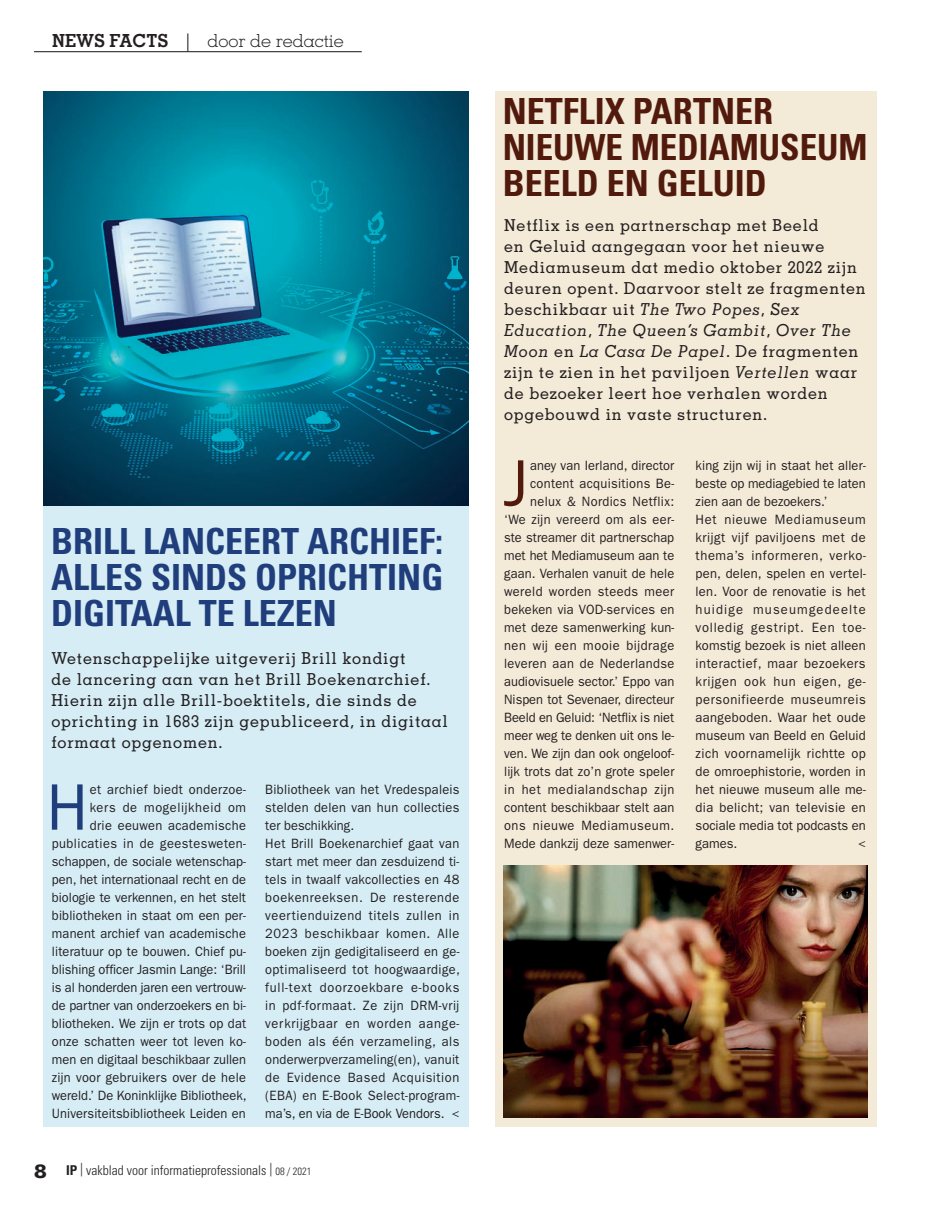
<style>
.page{position:relative;width:936px;height:1212px;background:#fff}
.page>*{position:absolute;margin:0;border:0;box-sizing:border-box;transform-origin:0 0}
.t1{font:66px "Franklin Gothic";color:#1f3e7b;scale:.95 1}
.t2{font:66px "Franklin Gothic";color:#511a0c;scale:.95 1}
.t3{font:700 condensed 36px/36px "Univers";color:#1f3e7b;text-align:justify}
.t4{font:700 condensed 36px/36px "Univers";color:#511a0c}
.t5{font:300 18px "Memphis";color:#231f20}
.t6{font:500 16.5px/21px "Memphis";letter-spacing:.045em;color:#231f20}
.t7{font:13.5px/18px "Franklin Gothic";letter-spacing:.015em;color:#231f20;text-align:right;scale:.95 1}
.t8{font:300 condensed 13.5px "Univers";color:#231f20}
.t9{font:13.5px "Franklin Gothic";letter-spacing:.015em;color:#231f20;scale:.96 1}
.s1{font-weight:700}
.s2{font-weight:500}
.s3{font-weight:900;font-stretch:normal;font-size:19.2px}
.s4{font-size:10.5px}
.s5{font-style:italic}
</style>
<div class="page">
<div style="left:494px;top:92px;width:382px;height:1035px;background:#f4ead8"></div>
<div style="left:43px;top:500px;width:425px;height:627px;background:#d6edf6"></div>
<img style="left:43px;top:92px;width:425px;height:414px">
<img style="left:504px;top:866px;width:363px;height:251px">
<hr style="left:34px;top:51px;width:328px;height:1px;background:#231f20">
<h3 class="t5" style="left:52px;top:29px;width:293px"><span class="s1">NEWS FACTS</span> <span class="s2">|</span> door de redactie</h3>
<h2 class="t3" style="left:51px;top:523px;width:394px">BRILL LANCEERT ARCHIEF:<br>ALLES SINDS OPRICHTING DIGITAAL TE LEZEN</h2>
<p class="t6" style="left:51px;top:648px;width:398px">Wetenschappelijke uitgeverij Brill kondigt<br>de lancering aan van het Brill Boekenarchief.<br>Hierin zijn alle Brill-boektitels, die sinds de oprichting in 1683 zijn gepubliceerd, in digitaal formaat opgenomen.</p>
<p class="t7" style="left:52px;top:780px;width:206px">et archief biedt onderzoe-<br>kers de mogelijkheid om<br>drie eeuwen academische publicaties in de geestesweten&shy;schappen, de sociale wetenschap&shy;pen, het internationaal recht en de biologie te verkennen, en het stelt bibliotheken in staat om een per&shy;manent archief van academische literatuur op te bouwen. Chief pu&shy;blishing officer Jasmin Lange: ‘Brill is al honderden jaren een vertrouw&shy;de partner van onderzoekers en bi&shy;bliotheken. We zijn er trots op dat onze schatten weer tot leven ko&shy;men en digitaal beschikbaar zullen zijn voor gebruikers over de hele wereld.’ De Koninklijke Bibliotheek, Universiteitsbibliotheek Leiden en</p>
<p class="t7" style="left:265px;top:780px;width:206px;text-align:left">Bibliotheek van het Vredespaleis stelden delen van hun collecties ter beschikking.<br>Het Brill Boekenarchief gaat van start met meer dan zesduizend ti&shy;tels in twaalf vakcollecties en 48 boekenreeksen. De resterende veertienduizend titels zullen in<br>2023 beschikbaar komen. Alle boeken zijn gedigitaliseerd en ge&shy;optimaliseerd tot hoogwaardige, full-text doorzoekbare e-books in pdf-formaat. Ze zijn DRM-vrij verkrijgbaar en worden aange&shy;boden als één verzameling, als onderwerpverzameling(en), vanuit de Evidence Based Acquisition (EBA) en E-Book Select-program&shy;ma’s, en via de E-Book Vendors. &lt;</p>
<h1 class="t1" style="left:47px;top:769px;width:45px">H</h1>
<p class="t8" style="left:34px;top:1162px;width:279px"><span class="s3">8</span> <span class="s1">IP</span> | vakblad voor informatieprofessionals | <span class="s4">08 / 2021</span></p>
<h2 class="t4" style="left:502px;top:93px;width:366px">NETFLIX PARTNER<br>NIEUWE MEDIAMUSEUM<br>BEELD EN GELUID</h2>
<p class="t6" style="left:504px;top:214px;width:363px">Netflix is een partnerschap met Beeld<br>en Geluid aangegaan voor het nieuwe Mediamuseum dat medio oktober 2022 zijn deuren opent. Daarvoor stelt ze fragmenten beschikbaar uit <span class="s5">The Two Popes</span>, <span class="s5">Sex Education</span>, <span class="s5">The Queen’s Gambit</span>, <span class="s5">Over The Moon</span> en <span class="s5">La Casa De Papel</span>. De fragmenten zijn te zien in het paviljoen <span class="s5">Vertellen</span> waar de bezoeker leert hoe verhalen worden opgebouwd in vaste structuren.</p>
<h1 class="t2" style="left:503px;top:445px;width:28px">J</h1>
<p class="t7" style="left:504px;top:456px;width:181px">aney van Ierland, director content acquisitions Be&shy;nelux &amp; Nordics Netflix:<br>‘We zijn vereerd om als eer&shy;ste streamer dit partnerschap met het Mediamuseum aan te gaan. Verhalen vanuit de hele wereld worden steeds meer bekeken via VOD-services en met deze samenwerking kun&shy;nen wij een mooie bijdrage leveren aan de Nederlandse audiovisuele sector.’ Eppo van<br>Nispen tot Sevenaer, directeur<br>Beeld en Geluid: ‘Netflix is niet meer weg te denken uit ons le&shy;ven. We zijn dan ook ongeloof&shy;lijk trots dat zo’n grote speler in het medialandschap zijn content beschikbaar stelt aan ons nieuwe Mediamuseum.<br>Mede dankzij deze samenwer-</p>
<p class="t7" style="left:695px;top:456px;width:181px;text-align:left">king zijn wij in staat het aller&shy;beste op mediagebied te laten zien aan de bezoekers.’<br>Het nieuwe Mediamuseum krijgt vijf paviljoens met de thema’s informeren, verko&shy;pen, delen, spelen en vertel&shy;len. Voor de renovatie is het huidige museumgedeelte volledig gestript. Een toe&shy;komstig bezoek is niet alleen interactief, maar bezoekers krijgen ook hun eigen, ge&shy;personifieerde museumreis aangeboden. Waar het oude museum van Beeld en Geluid zich voornamelijk richtte op de omroephistorie, worden in het nieuwe museum alle me&shy;dia belicht; van televisie en sociale media tot podcasts en games.</p>
<p class="t9" style="left:857px;top:835px;width:10px">&lt;</p>
</div>
